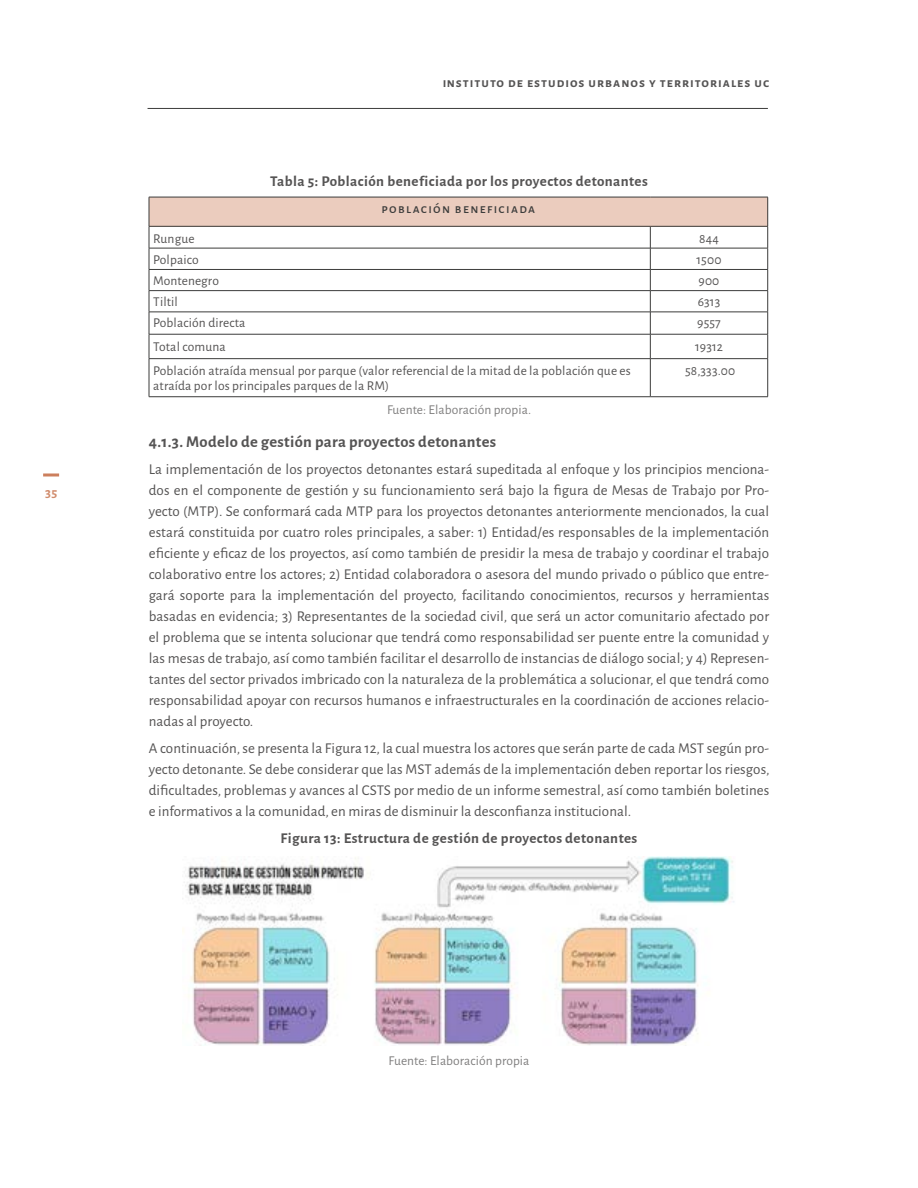
<style>
.page{position:relative;width:918px;height:1188px;background:#fff}
.page>*{position:absolute;margin:0;border:0;box-sizing:border-box;transform-origin:0 0}
.t1{font:700 16.5px "Alegreya Sans";letter-spacing:.02em;color:#555454}
.t2{font:15px/21px "Alegreya Sans";letter-spacing:.005em;color:#555454;text-align:justify}
.t3{font:700 15px "Alegreya Sans";letter-spacing:.03em;color:#555454}
.t4{font:13.5px/15px "Alegreya Sans";letter-spacing:.01em;color:#555454}
.t5{font:13.5px "Alegreya Sans";letter-spacing:.005em;color:#818080}
.t6{font:700 13.5px "Alegreya Sans";letter-spacing:.075em;color:#555454}
.t7{font:500 13.5px "Alegreya Sans";color:#3c3c3b}
.t8{font:700 13.5px "Alegreya Sans";color:#d18c6d}
</style>
<div class="page">
<div style="left:43px;top:473px;width:16px;height:3px;border:2px solid #cc7f5d"></div>
<hr style="left:148px;top:108px;width:620px;height:1px;background:#3c3c3b">
<div style="left:149px;top:197px;width:619px;height:29px;background:#ebccbe"></div>
<hr style="left:149px;top:197px;width:501px;height:1px;background:#3c3c3b">
<hr style="left:650px;top:197px;width:118px;height:1px;background:#3c3c3b">
<hr style="left:149px;top:226px;width:501px;height:1px;background:#3c3c3b">
<hr style="left:650px;top:226px;width:118px;height:1px;background:#3c3c3b">
<hr style="left:149px;top:248px;width:501px;height:1px;background:#3c3c3b">
<hr style="left:650px;top:248px;width:118px;height:1px;background:#3c3c3b">
<hr style="left:149px;top:269px;width:501px;height:1px;background:#3c3c3b">
<hr style="left:650px;top:269px;width:118px;height:1px;background:#3c3c3b">
<hr style="left:149px;top:290px;width:501px;height:1px;background:#3c3c3b">
<hr style="left:650px;top:290px;width:118px;height:1px;background:#3c3c3b">
<hr style="left:149px;top:312px;width:501px;height:1px;background:#3c3c3b">
<hr style="left:650px;top:312px;width:118px;height:1px;background:#3c3c3b">
<hr style="left:149px;top:334px;width:501px;height:1px;background:#3c3c3b">
<svg style="left:149px;top:197px;width:1px;height:161px"></svg>
<hr style="left:650px;top:334px;width:118px;height:1px;background:#3c3c3b">
<svg style="left:650px;top:226px;width:1px;height:132px"></svg>
<svg style="left:767px;top:197px;width:1px;height:161px"></svg>
<hr style="left:149px;top:358px;width:501px;height:1px;background:#3c3c3b">
<hr style="left:149px;top:359px;width:1px;height:38px;background:#3c3c3b">
<hr style="left:650px;top:358px;width:118px;height:1px;background:#3c3c3b">
<hr style="left:650px;top:359px;width:1px;height:38px;background:#3c3c3b">
<hr style="left:767px;top:359px;width:1px;height:38px;background:#3c3c3b">
<hr style="left:149px;top:396px;width:501px;height:1px;background:#3c3c3b">
<hr style="left:650px;top:396px;width:118px;height:1px;background:#3c3c3b">
<img style="left:184px;top:856px;width:550px;height:190px">
<p class="t8" style="left:45px;top:484px;width:14px">35</p>
<p class="t6" style="left:442px;top:73px;width:329px">instituto de estudios urbanos y territoriales uc</p>
<p class="t3" style="left:270px;top:170px;width:379px">Tabla 5: Población beneficiada por los proyectos detonantes</p>
<p class="t7" style="left:381px;top:199px;width:155px">población beneficiada</p>
<p class="t4" style="left:153px;top:231px;width:43px">Rungue</p>
<p class="t4" style="left:699px;top:231px;width:21px">844</p>
<p class="t4" style="left:153px;top:252px;width:47px">Polpaico</p>
<p class="t4" style="left:697px;top:252px;width:26px">1500</p>
<p class="t4" style="left:153px;top:273px;width:67px">Montenegro</p>
<p class="t4" style="left:699px;top:273px;width:22px">900</p>
<p class="t4" style="left:153px;top:294px;width:26px">Tiltil</p>
<p class="t4" style="left:698px;top:294px;width:24px">6313</p>
<p class="t4" style="left:153px;top:315px;width:94px">Población directa</p>
<p class="t4" style="left:697px;top:315px;width:25px">9557</p>
<p class="t4" style="left:153px;top:339px;width:74px">Total comuna</p>
<p class="t4" style="left:695px;top:339px;width:29px">19312</p>
<p class="t4" style="left:153px;top:363px;width:479px">Población atraída mensual por parque (valor referencial de la mitad de la población que es atraída por los principales parques de la RM)</p>
<p class="t4" style="left:685px;top:363px;width:52px">58,333.00</p>
<p class="t5" style="left:387px;top:401px;width:146px">Fuente: Elaboración propia.</p>
<p class="t1" style="left:149px;top:430px;width:349px">4.1.3. Modelo de gestión para proyectos detonantes</p>
<p class="t2" style="left:149px;top:458px;width:622px">La implementación de los proyectos detonantes estará supeditada al enfoque y los principios menciona&shy;dos en el componente de gestión y su funcionamiento será bajo la figura de Mesas de Trabajo por Pro&shy;yecto (MTP). Se conformará cada MTP para los proyectos detonantes anteriormente mencionados, la cual estará constituida por cuatro roles principales, a saber: 1) Entidad/es responsables de la implementación eficiente y eficaz de los proyectos, así como también de presidir la mesa de trabajo y coordinar el trabajo colaborativo entre los actores; 2) Entidad colaboradora o asesora del mundo privado o público que entre&shy;gará soporte para la implementación del proyecto, facilitando conocimientos, recursos y herramientas basadas en evidencia; 3) Representantes de la sociedad civil, que será un actor comunitario afectado por el problema que se intenta solucionar que tendrá como responsabilidad ser puente entre la comunidad y las mesas de trabajo, así como también facilitar el desarrollo de instancias de diálogo social; y 4) Represen&shy;tantes del sector privados imbricado con la naturaleza de la problemática a solucionar, el que tendrá como responsabilidad apoyar con recursos humanos e infraestructurales en la coordinación de acciones relacio&shy;nadas al proyecto.</p>
<p class="t2" style="left:149px;top:737px;width:622px">A continuación, se presenta la Figura 12, la cual muestra los actores que serán parte de cada MST según pro&shy;yecto detonante. Se debe considerar que las MST además de la implementación deben reportar los riesgos, dificultades, problemas y avances al CSTS por medio de un informe semestral, así como también boletines e informativos a la comunidad, en miras de disminuir la desconfianza institucional.</p>
<p class="t3" style="left:281px;top:827px;width:358px">Figura 13: Estructura de gestión de proyectos detonantes</p>
<p class="t5" style="left:389px;top:1052px;width:142px">Fuente: Elaboración propia</p>
</div>
